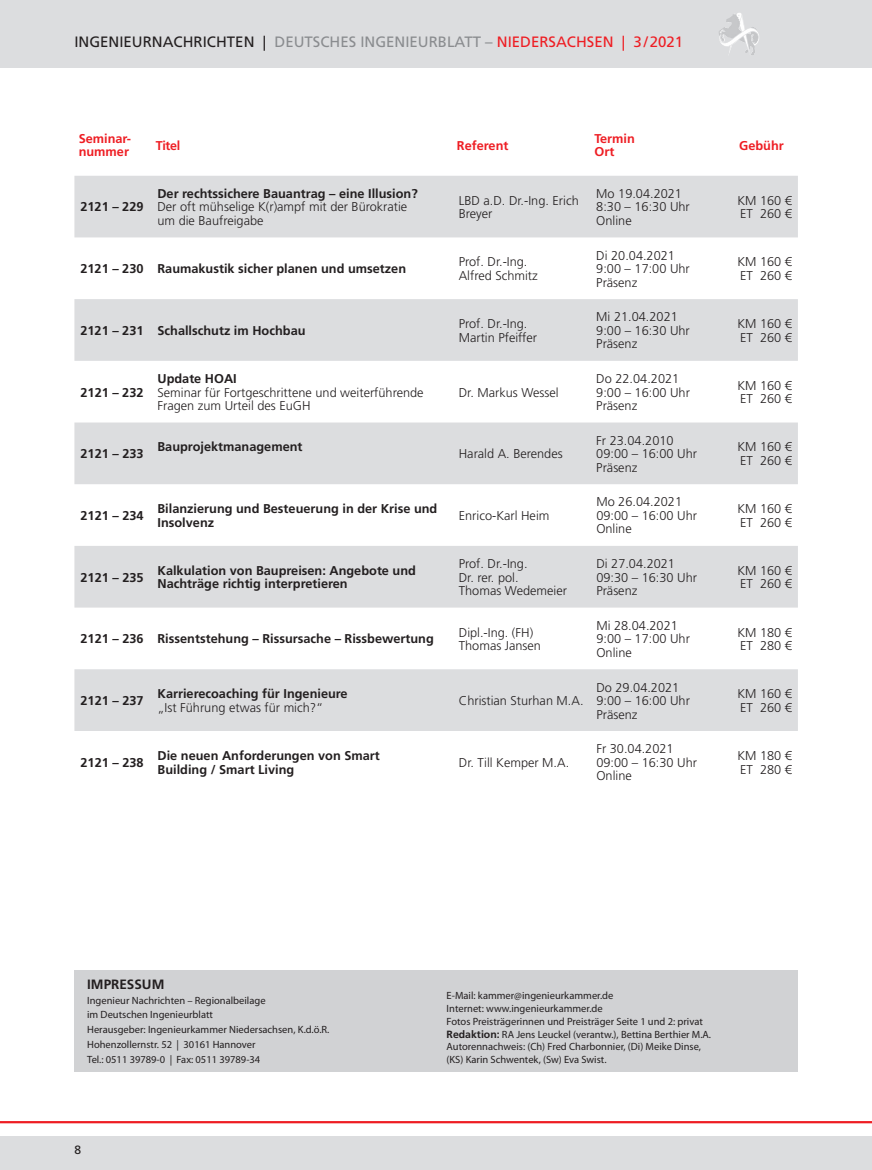
<style>
.page{position:relative;width:872px;height:1170px;background:#fff}
.page>*{position:absolute;margin:0;border:0;box-sizing:border-box;transform-origin:0 0}
.t1{font:15px "Frutiger LT Std";color:#8a8c8f}
.t2{font:700 13.5px "Frutiger LT Std";color:#231f20}
.t3{font:300 12.75px/13.5px "Frutiger LT Std";color:#231f20}
.t4{font:700 12.75px/13.5px "Frutiger LT Std";color:#231f20}
.t5{font:700 12.75px/12.8px "Frutiger LT Std";color:#ee1d23}
.t6{font:12px "Frutiger LT Std";color:#231f20}
.t7{font:10.5px/12.8px "Myriad Pro";color:#231f20}
.s1{color:#231f20}
.s2{color:#ee1d23}
.s3{font-family:"Frutiger LT Std";font-weight:700}
</style>
<div class="page">
<div style="left:0;top:0;width:872px;height:68px;background:#dcdddf"></div>
<div style="left:0;top:1135px;width:872px;height:34px;background:#dcdddf"></div>
<svg style="left:726px;top:13px;width:13px;height:9px"></svg>
<hr style="left:0;top:1120px;width:872px;height:3px;background:#ee1d23">
<svg style="left:74px;top:176px;width:724px;height:555px;fill:#dcdddf"></svg>
<div style="left:74px;top:969px;width:723px;height:102px;background:#d1d2d4"></div>
<p class="t1" style="left:74px;top:33px;width:610px"><span class="s1">INGENIEURNACHRICHTEN |</span> DEUTSCHES INGENIEURBLATT – <span class="s2">NIEDERSACHSEN | 3/2021</span></p>
<p class="t5" style="left:79px;top:132px;width:54px">Seminar&shy;nummer</p>
<p class="t5" style="left:156px;top:139px;width:26px">Titel</p>
<p class="t5" style="left:457px;top:139px;width:53px">Referent</p>
<p class="t5" style="left:594px;top:132px;width:42px">Termin<br>Ort</p>
<p class="t5" style="left:739px;top:139px;width:46px">Gebühr</p>
<p class="t4" style="left:157px;top:187px;width:262px">Der rechtssichere Bauantrag – eine Illusion?</p>
<p class="t3" style="left:157px;top:200px;width:251px">Der oft mühselige K(r)ampf mit der Bürokratie um die Baufreigabe</p>
<p class="t3" style="left:459px;top:194px;width:121px">LBD a.D. Dr.-Ing. Erich<br>Breyer</p>
<p class="t3" style="left:596px;top:187px;width:95px">Mo 19.04.2021<br>8:30 – 16:30 Uhr<br>Online</p>
<p class="t3" style="left:737px;top:194px;width:56px">KM 160 €<br>ET 260 €</p>
<p class="t4" style="left:80px;top:262px;width:327px">2121 – 230 Raumakustik sicher planen und umsetzen</p>
<p class="t3" style="left:459px;top:255px;width:81px">Prof. Dr.-Ing.<br>Alfred Schmitz</p>
<p class="t3" style="left:596px;top:248px;width:95px">Di 20.04.2021<br>9:00 – 17:00 Uhr<br>Präsenz</p>
<p class="t3" style="left:737px;top:255px;width:56px">KM 160 €<br>ET 260 €</p>
<p class="t4" style="left:80px;top:323px;width:226px">2121 – 231 Schallschutz im Hochbau</p>
<p class="t3" style="left:459px;top:317px;width:80px">Prof. Dr.-Ing.<br>Martin Pfeiffer</p>
<p class="t3" style="left:596px;top:310px;width:95px">Mi 21.04.2021<br>9:00 – 16:30 Uhr<br>Präsenz</p>
<p class="t3" style="left:737px;top:317px;width:56px">KM 160 €<br>ET 260 €</p>
<p class="t4" style="left:80px;top:385px;width:65px">2121 – 232</p>
<p class="t4" style="left:80px;top:200px;width:65px">2121 – 229</p>
<p class="t4" style="left:157px;top:372px;width:81px">Update HOAI</p>
<p class="t3" style="left:157px;top:385px;width:268px">Seminar für Fortgeschrittene und weiterführende<br>Fragen zum Urteil des EuGH</p>
<p class="t3" style="left:459px;top:385px;width:101px">Dr. Markus Wessel</p>
<p class="t3" style="left:596px;top:372px;width:95px">Do 22.04.2021<br>9:00 – 16:00 Uhr<br>Präsenz</p>
<p class="t3" style="left:737px;top:379px;width:56px">KM 160 €<br>ET 260 €</p>
<p class="t4" style="left:80px;top:447px;width:65px">2121 – 233</p>
<p class="t4" style="left:157px;top:440px;width:147px">Bauprojektmanagement</p>
<p class="t3" style="left:459px;top:447px;width:105px">Harald A. Berendes</p>
<p class="t4" style="left:80px;top:508px;width:65px">2121 – 234</p>
<p class="t4" style="left:157px;top:502px;width:281px">Bilanzierung und Besteuerung in der Krise und<br>Insolvenz</p>
<p class="t3" style="left:459px;top:509px;width:92px">Enrico-Karl Heim</p>
<p class="t3" style="left:596px;top:433px;width:102px">Fr 23.04.2010<br>09:00 – 16:00 Uhr<br>Präsenz</p>
<p class="t3" style="left:737px;top:440px;width:56px">KM 160 €<br>ET 260 €</p>
<p class="t3" style="left:596px;top:495px;width:102px">Mo 26.04.2021<br>09:00 – 16:00 Uhr<br>Online</p>
<p class="t3" style="left:737px;top:502px;width:56px">KM 160 €<br>ET 260 €</p>
<p class="t4" style="left:80px;top:570px;width:65px">2121 – 235</p>
<p class="t4" style="left:157px;top:563px;width:260px">Kalkulation von Baupreisen: Angebote und<br>Nachträge richtig interpretieren</p>
<p class="t3" style="left:459px;top:557px;width:110px">Prof. Dr.-Ing.<br>Dr. rer. pol.<br>Thomas Wedemeier</p>
<p class="t3" style="left:596px;top:557px;width:102px">Di 27.04.2021<br>09:30 – 16:30 Uhr<br>Präsenz</p>
<p class="t3" style="left:737px;top:564px;width:56px">KM 160 €<br>ET 260 €</p>
<p class="t4" style="left:81px;top:632px;width:355px">2121 – 236 Rissentstehung – Rissursache – Rissbewertung</p>
<p class="t3" style="left:459px;top:625px;width:84px">Dipl.-Ing. (FH)<br>Thomas Jansen</p>
<p class="t3" style="left:596px;top:618px;width:95px">Mi 28.04.2021<br>9:00 – 17:00 Uhr<br>Online</p>
<p class="t3" style="left:737px;top:625px;width:56px">KM 180 €<br>ET 280 €</p>
<p class="t4" style="left:81px;top:693px;width:65px">2121 – 237</p>
<p class="t4" style="left:157px;top:687px;width:192px">Karrierecoaching für Ingenieure</p>
<p class="t3" style="left:157px;top:700px;width:167px">„Ist Führung etwas für mich?“</p>
<p class="t3" style="left:596px;top:680px;width:95px">Do 29.04.2021<br>9:00 – 16:00 Uhr<br>Präsenz</p>
<p class="t3" style="left:737px;top:687px;width:56px">KM 160 €<br>ET 260 €</p>
<p class="t3" style="left:459px;top:694px;width:126px">Christian Sturhan M.A.</p>
<p class="t4" style="left:81px;top:755px;width:65px">2121 – 238</p>
<p class="t4" style="left:157px;top:748px;width:224px">Die neuen Anforderungen von Smart<br>Building / Smart Living</p>
<p class="t3" style="left:459px;top:755px;width:112px">Dr. Till Kemper M.A.</p>
<p class="t3" style="left:596px;top:742px;width:102px">Fr 30.04.2021<br>09:00 – 16:30 Uhr<br>Online</p>
<p class="t3" style="left:737px;top:749px;width:56px">KM 180 €<br>ET 280 €</p>
<p class="t2" style="left:87px;top:975px;width:79px">IMPRESSUM</p>
<p class="t7" style="left:87px;top:992px;width:244px;line-height:14.9px">Ingenieur Nachrichten – Regionalbeilage<br>im Deutschen Ingenieurblatt<br>Herausgeber: Ingenieurkammer Niedersachsen, K.d.ö.R.<br>Hohenzollernstr. 52 | 30161 Hannover<br>Tel.: 0511 39789-0 | Fax: 0511 39789-34</p>
<p class="t7" style="left:446px;top:989px;width:266px">E-Mail: kammer@ingenieurkammer.de<br>Internet: www.ingenieurkammer.de<br>Fotos Preisträgerinnen und Preisträger Seite 1 und 2: privat <span class="s3">Redaktion:</span> RA Jens Leuckel (verantw.), Bettina Berthier M.A.<br>Autorennachweis: (Ch) Fred Charbonnier, (Di) Meike Dinse, (KS) Karin Schwentek, (Sw) Eva Swist.</p>
<p class="t6" style="left:74px;top:1142px;width:8px">8</p>
</div>
